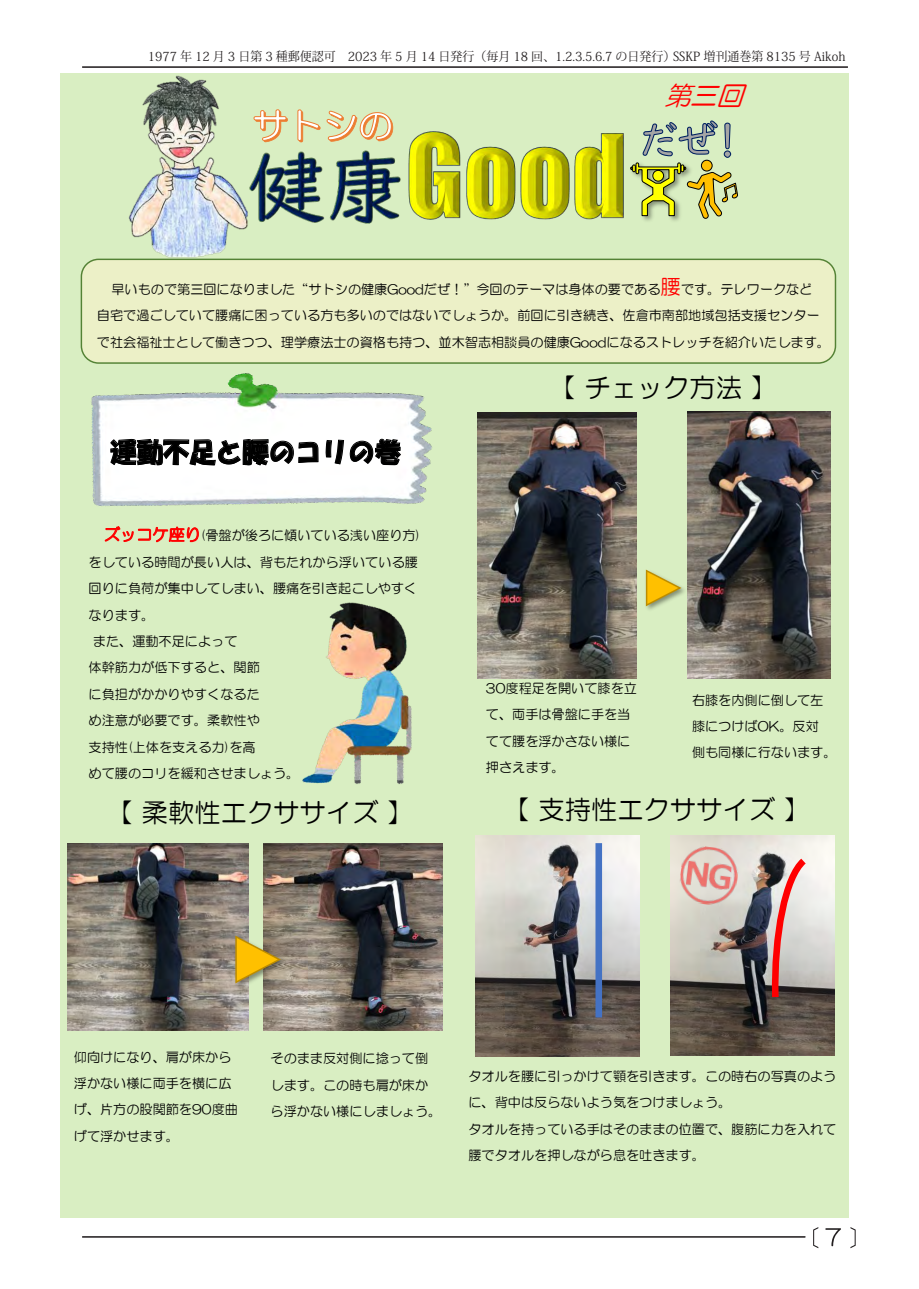
<style>
.page{position:relative;width:919px;height:1289px;background:#fff}
.page>*{position:absolute;margin:0;border:0;box-sizing:border-box;transform-origin:0 0}
.t1{font:26.4px "HG Maru Gothic MPRO";color:#000}
.t2{font:26.4px "HG Soei Kakupoptai";letter-spacing:.005em;color:#000}
.t3{font:italic 26.4px "HG Maru Gothic MPRO";color:#f00}
.t4{font:13.2px/26.4px "HG Maru Gothic MPRO";color:#000}
.t5{font:12.6px "Koz Min Pr 6 N";color:#231f20;scale:.95 1}
.s1{font-size:20.55px;color:#f00}
.s2{font-size:16.2px;color:#f00}
</style>
<div class="page">
<hr style="left:82px;top:1236px;width:723px;height:1px;background:#231f20">
<svg style="left:813px;top:1227px;width:5px;height:21px"></svg>
<svg style="left:850px;top:1227px;width:5px;height:21px"></svg>
<svg style="left:825px;top:1228px;width:16px;height:18px"></svg>
<hr style="left:82px;top:66px;width:765px;height:2px;background:#231f20">
<div style="left:61px;top:73px;width:788px;height:1144px;background:#d9eec2"></div>
<img style="left:263px;top:131px;width:360px;height:92px">
<svg style="left:263px;top:109px;width:130px;height:33px"></svg>
<img style="left:622px;top:153px;width:2px;height:70px">
<svg style="left:630px;top:120px;width:108px;height:101px"></svg>
<div style="left:652px;top:170px;width:11px;height:11px;background:#ff0;border-radius:50%"></div>
<div style="left:652px;top:170px;width:12px;height:11px;border:1px solid #000;border-radius:50%"></div>
<img style="left:128px;top:75px;width:135px;height:183px">
<div style="left:81px;top:259px;width:754px;height:104px;background:#ecf0c7;border-radius:17px"></div>
<div style="left:81px;top:258px;width:755px;height:106px;border:1px solid #548235;border-radius:17px"></div>
<img style="left:91px;top:373px;width:341px;height:133px">
<svg style="left:110px;top:404px;width:209px;height:67px;background:#e2e3e2"></svg>
<svg style="left:326px;top:438px;width:75px;height:33px;background:#cfcece"></svg>
<svg style="left:105px;top:526px;width:94px;height:16px"></svg>
<img style="left:302px;top:602px;width:110px;height:182px">
<img style="left:478px;top:412px;width:158px;height:266px">
<img style="left:687px;top:411px;width:143px;height:267px">
<img style="left:67px;top:843px;width:181px;height:187px">
<img style="left:263px;top:843px;width:180px;height:187px">
<img style="left:475px;top:836px;width:165px;height:220px">
<img style="left:670px;top:835px;width:164px;height:220px">
<img style="left:677px;top:843px;width:63px;height:64px">
<img style="left:647px;top:566px;width:43px;height:49px">
<svg style="left:645px;top:569px;width:38px;height:38px"></svg>
<img style="left:232px;top:932px;width:58px;height:60px">
<svg style="left:234px;top:934px;width:48px;height:50px;background:#c3a647"></svg>
<svg style="left:768px;top:851px;width:44px;height:152px;background:#c19d9b"></svg>
<div style="left:595px;top:843px;width:7px;height:174px;background:#4472c4"></div>
<p class="t5" style="left:148px;top:49px;width:735px">1977 年 12 月 3 日第 3 種郵便認可　2023 年 5 月 14 日発行（毎月 18 回、1.2.3.5.6.7 の日発行）SSKP 増刊通巻第 8135 号 Aikoh</p>
<h1 class="t3" style="left:664px;top:83px;width:89px">第三回</h1>
<p class="t4" style="left:97px;top:276px;width:734px;text-indent:15px">早いもので第三回になりました“サトシの健康Goodだぜ！”今回のテーマは身体の要である<span class="s1">腰</span>です。テレワークなど<br>自宅で過ごしていて腰痛に困っている方も多いのではないでしょうか。前回に引き続き、佐倉市南部地域包括支援センターで社会福祉士として働きつつ、理学療法士の資格も持つ、並木智志相談員の健康Goodになるストレッチを紹介いたします。</p>
<h1 class="t2" style="left:110px;top:438px;width:292px">運動不足と腰のコリの巻</h1>
<p class="t4" style="left:104px;top:522px;width:318px"><span class="s2">ズッコケ座り</span>(骨盤が後ろに傾いている浅い座り方)</p>
<p class="t4" style="left:88px;top:548px;width:331px">をしている時間が長い人は、背もたれから浮いている腰</p>
<p class="t4" style="left:88px;top:575px;width:330px">回りに負荷が集中してしまい、腰痛を引き起こしやすく</p>
<p class="t4" style="left:88px;top:601px;width:67px">なります。</p>
<p class="t4" style="left:93px;top:628px;width:146px">また、運動不足によって</p>
<p class="t4" style="left:88px;top:654px;width:173px">体幹筋力が低下すると、関節</p>
<p class="t4" style="left:88px;top:680px;width:173px">に負担がかかりやすくなるた</p>
<p class="t4" style="left:88px;top:707px;width:173px">め注意が必要です。柔軟性や</p>
<p class="t4" style="left:88px;top:733px;width:169px">支持性(上体を支える力)を高</p>
<p class="t4" style="left:88px;top:760px;width:212px">めて腰のコリを緩和させましょう。</p>
<h1 class="t1" style="left:549px;top:374px;width:229px">【チェック方法】</h1>
<p class="t4" style="left:486px;top:675px;width:152px">30度程足を開いて膝を立て、両手は骨盤に手を当てて腰を浮かさない様に押さえます。</p>
<p class="t4" style="left:692px;top:686px;width:146px">右膝を内側に倒して左膝につけばOK。反対<br>側も同様に行ないます。</p>
<h1 class="t1" style="left:107px;top:799px;width:308px">【柔軟性エクササイズ】</h1>
<h1 class="t1" style="left:503px;top:796px;width:308px">【支持性エクササイズ】</h1>
<p class="t4" style="left:74px;top:1043px;width:166px">仰向けになり、肩が床から浮かない様に両手を横に広げ、片方の股関節を90度曲げて浮かせます。</p>
<p class="t4" style="left:270px;top:1045px;width:172px">そのまま反対側に捻って倒します。この時も肩が床から浮かない様にしましょう。</p>
<p class="t4" style="left:468px;top:1062px;width:369px">タオルを腰に引っかけて顎を引きます。この時右の写真のように、背中は反らないよう気をつけましょう。<br>タオルを持っている手はそのままの位置で、腹筋に力を入れて腰でタオルを押しながら息を吐きます。</p>
</div>
